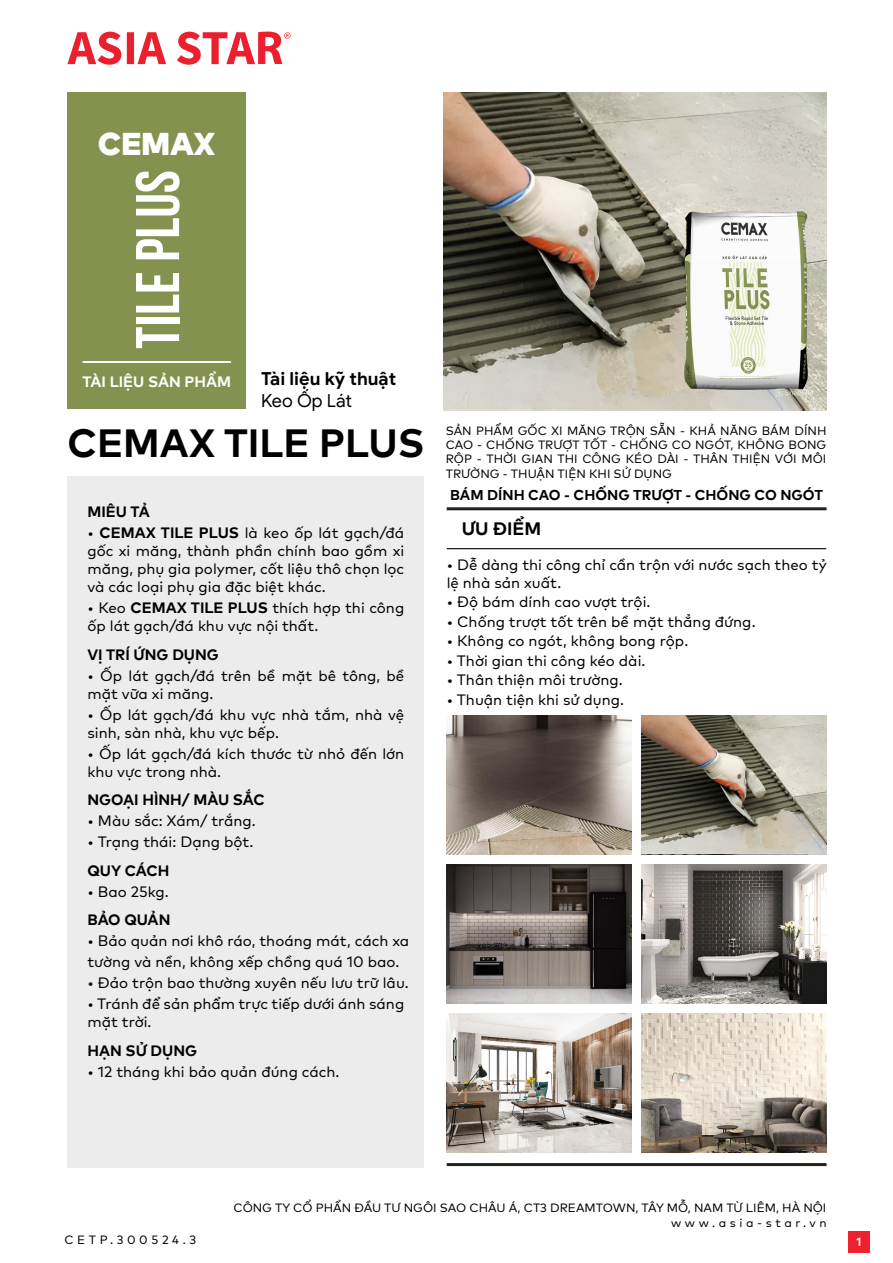
<style>
.page{position:relative;width:893px;height:1263px;background:#fff}
.page>*{position:absolute;margin:0;border:0;box-sizing:border-box;transform-origin:0 0}
.t1{font:61.5px "UTM Bebas";color:#fff}
.t2{font:39.3px "UAS Bold";color:#000}
.t3{font:31.5px "UAS Black";color:#fff}
.t4{font:700 18px "Google Sans";color:#000}
.t5{font:18px "Google Sans";color:#000}
.t6{font:18px "UAS Bold";color:#000}
.t7{font:15px/18px "UAS Book";color:#000}
.t8{font:15px "UAS Bold";color:#000}
.t9{font:15px "UAS Bold";color:#fff}
.t10{font:14.25px "UAS Bold";color:#000}
.t11{font:12px/14.4px "UAS Book";color:#000;text-align:right}
.t12{font:12px "UAS Book";letter-spacing:.3em;color:#000}
.t13{font:12px "UAS Bold";color:#fff}
.s1{font-family:"UAS Bold"}
</style>
<div class="page">
<div style="left:848px;top:1231px;width:22px;height:22px;background:#ee202e"></div>
<svg style="left:67px;top:32px;width:223px;height:33px"></svg>
<img style="left:444px;top:92px;width:382px;height:319px">
<img style="left:655px;top:191px;width:171px;height:219px">
<div style="left:68px;top:476px;width:356px;height:692px;background:#ececec"></div>
<div style="left:68px;top:92px;width:178px;height:317px;background:#849250"></div>
<hr style="left:82px;top:361px;width:149px;height:2px;background:#fff">
<img style="left:447px;top:716px;width:184px;height:138px">
<img style="left:642px;top:716px;width:184px;height:137px">
<img style="left:447px;top:865px;width:184px;height:138px">
<img style="left:642px;top:865px;width:184px;height:138px">
<img style="left:447px;top:1014px;width:184px;height:138px">
<img style="left:642px;top:1014px;width:184px;height:138px">
<hr style="left:447px;top:548px;width:379px;height:1px;background:#000">
<hr style="left:447px;top:507px;width:380px;height:3px;background:#221f1f">
<hr style="left:447px;top:1163px;width:380px;height:3px;background:#221f1f">
<h3 class="t3" style="left:98px;top:120px;width:119px">CEMAX</h3>
<h1 class="t1" style="left:113px;top:349px;width:180px;rotate:-90deg">TILE PLUS</h1>
<p class="t9" style="left:82px;top:370px;width:150px">TÀI LIỆU SẢN PHẨM</p>
<p class="t4" style="left:261px;top:367px;width:137px">Tài liệu kỹ thuật</p>
<p class="t5" style="left:261px;top:389px;width:92px">Keo Ốp Lát</p>
<h2 class="t2" style="left:68px;top:413px;width:358px">CEMAX TILE PLUS</h2>
<p class="t8" style="left:87px;top:501px;width:64px">MIÊU TẢ</p>
<p class="t7" style="left:87px;top:523px;width:318px;text-align:justify">• <span class="s1">CEMAX TILE PLUS</span> là keo ốp lát gạch/đá gốc xi măng, thành phần chính bao gồm xi măng, phụ gia polymer, cốt liệu thô chọn lọc và các loại phụ gia đặc biệt khác.</p>
<p class="t7" style="left:87px;top:598px;width:318px">• Keo <span class="s1">CEMAX TILE PLUS</span> thích hợp thi công ốp lát gạch/đá khu vực nội thất.</p>
<p class="t8" style="left:87px;top:643px;width:133px">VỊ TRÍ ỨNG DỤNG</p>
<p class="t7" style="left:87px;top:665px;width:318px">• Ốp lát gạch/đá trên bề mặt bê tông, bề mặt vữa xi măng.</p>
<p class="t7" style="left:87px;top:704px;width:318px">• Ốp lát gạch/đá khu vực nhà tắm, nhà vệ sinh, sàn nhà, khu vực bếp.</p>
<p class="t7" style="left:87px;top:743px;width:318px">• Ốp lát gạch/đá kích thước từ nhỏ đến lớn khu vực trong nhà.</p>
<p class="t8" style="left:87px;top:789px;width:179px">NGOẠI HÌNH/ MÀU SẮC</p>
<p class="t7" style="left:87px;top:811px;width:170px">• Màu sắc: Xám/ trắng.</p>
<p class="t7" style="left:87px;top:832px;width:167px">• Trạng thái: Dạng bột.</p>
<p class="t8" style="left:87px;top:859px;width:83px">QUY CÁCH</p>
<p class="t7" style="left:87px;top:881px;width:83px">• Bao 25kg.</p>
<p class="t8" style="left:87px;top:909px;width:84px">BẢO QUẢN</p>
<p class="t7" style="left:87px;top:929px;width:323px;line-height:21px">• Bảo quản nơi khô ráo, thoáng mát, cách xa tường và nền, không xếp chồng quá 10 bao.</p>
<p class="t7" style="left:87px;top:973px;width:323px">• Đảo trộn bao thường xuyên nếu lưu trữ lâu.</p>
<p class="t7" style="left:87px;top:994px;width:318px">• Tránh để sản phẩm trực tiếp dưới ánh sáng mặt trời.</p>
<p class="t8" style="left:87px;top:1039px;width:111px">HẠN SỬ DỤNG</p>
<p class="t7" style="left:87px;top:1061px;width:254px">• 12 tháng khi bảo quản đúng cách.</p>
<p class="t11" style="left:446px;top:422px;width:382px;text-align:justify">SẢN PHẨM GỐC XI MĂNG TRỘN SẴN - KHẢ NĂNG BÁM DÍNH CAO - CHỐNG TRƯỢT TỐT - CHỐNG CO NGÓT, KHÔNG BONG RỘP - THỜI GIAN THI CÔNG KÉO DÀI - THÂN THIỆN VỚI MÔI TRƯỜNG - THUẬN TIỆN KHI SỬ DỤNG</p>
<p class="t10" style="left:450px;top:484px;width:374px">BÁM DÍNH CAO - CHỐNG TRƯỢT - CHỐNG CO NGÓT</p>
<p class="t6" style="left:462px;top:515px;width:81px">ƯU ĐIỂM</p>
<p class="t7" style="left:447px;top:554px;width:381px">• Dễ dàng thi công chỉ cần trộn với nước sạch theo tỷ lệ nhà sản xuất.</p>
<p class="t7" style="left:447px;top:592px;width:205px">• Độ bám dính cao vượt trội.</p>
<p class="t7" style="left:447px;top:611px;width:310px">• Chống trượt tốt trên bề mặt thẳng đứng.</p>
<p class="t7" style="left:447px;top:631px;width:243px">• Không co ngót, không bong rộp.</p>
<p class="t7" style="left:447px;top:650px;width:200px">• Thời gian thi công kéo dài.</p>
<p class="t7" style="left:447px;top:670px;width:178px">• Thân thiện môi trường.</p>
<p class="t7" style="left:447px;top:689px;width:179px">• Thuận tiện khi sử dụng.</p>
<p class="t12" style="left:64px;top:1230px;width:133px">CETP.300524.3</p>
<p class="t11" style="left:234px;top:1200px;width:594px">CÔNG TY CỔ PHẨN ĐẦU TƯ NGÔI SAO CHÂU Á, CT3 DREAMTOWN, TÂY MỖ, NAM TỪ LIÊM, HÀ NỘI www.asia-star.vn</p>
<p class="t13" style="left:856px;top:1232px;width:6px">1</p>
</div>
